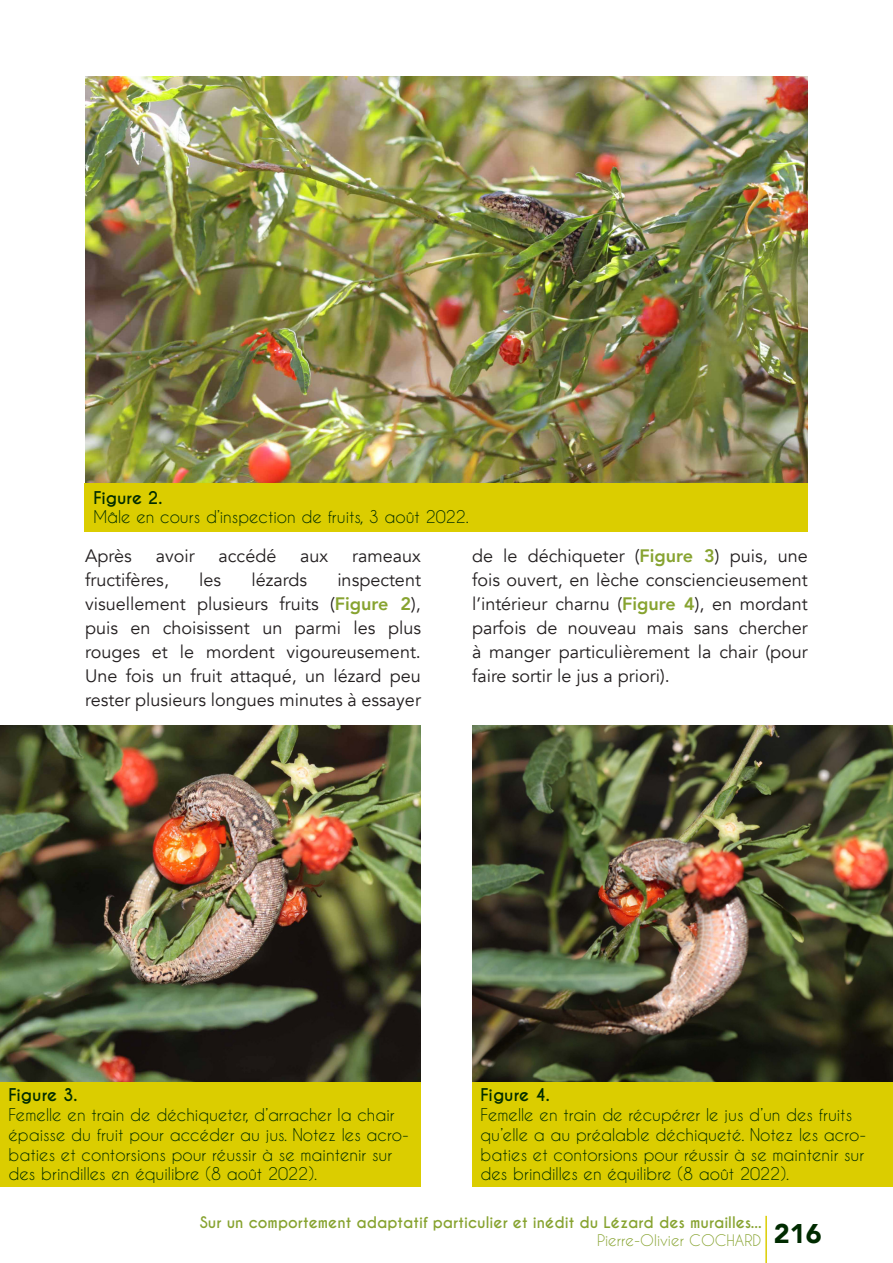
<style>
.page{position:relative;width:893px;height:1263px;background:#fff}
.page>*{position:absolute;margin:0;border:0;box-sizing:border-box;transform-origin:0 0}
.t1{font:900 27px "Avenir";color:#002b00}
.t2{font:18px/24px "Avenir";color:#231f20;text-align:justify}
.t3{font:16.5px/19.8px "Caviar Dreams";color:#002b00}
.t4{font:700 16.5px "Caviar Dreams";color:#002b00}
.t5{font:700 15px "Caviar Dreams";color:#87a330}
.t6{font:15px "Caviar Dreams";color:#87a330}
.s1{font-weight:800;color:#87a330}
</style>
<div class="page">
<hr style="left:765px;top:1216px;width:2px;height:47px;background:#dbcd00">
<img style="left:85px;top:77px;width:723px;height:406px">
<div style="left:85px;top:483px;width:723px;height:48px;background:#dbcd00"></div>
<img style="left:0;top:725px;width:421px;height:357px">
<img style="left:472px;top:725px;width:421px;height:357px">
<div style="left:0;top:1082px;width:421px;height:104px;background:#dbcd00"></div>
<div style="left:472px;top:1082px;width:421px;height:104px;background:#dbcd00"></div>
<p class="t4" style="left:93px;top:487px;width:71px">Figure 2.</p>
<p class="t3" style="left:93px;top:507px;width:377px">Mâle en cours d’inspection de fruits, 3 août 2022.</p>
<p class="t2" style="left:85px;top:544px;width:48px">Après</p>
<p class="t2" style="left:156px;top:544px;width:40px">avoir</p>
<p class="t2" style="left:219px;top:544px;width:59px">accédé</p>
<p class="t2" style="left:300px;top:544px;width:30px">aux</p>
<p class="t2" style="left:352px;top:544px;width:70px">rameaux</p>
<p class="t2" style="left:85px;top:568px;width:85px">fructifères,</p>
<p class="t2" style="left:199px;top:568px;width:23px">les</p>
<p class="t2" style="left:251px;top:568px;width:57px">lézards</p>
<p class="t2" style="left:85px;top:568px;width:337px;text-indent:252px">inspectent visuellement plusieurs fruits (<span class="s1">Figure 2</span>), puis en choisissent un parmi les plus rouges et le mordent vigoureusement.<br>Une fois un fruit attaqué, un lézard peu rester plusieurs longues minutes à essayer</p>
<p class="t2" style="left:472px;top:544px;width:337px">de le déchiqueter (<span class="s1">Figure 3</span>) puis, une fois ouvert, en lèche consciencieusement l’intérieur charnu (<span class="s1">Figure 4</span>), en mordant parfois de nouveau mais sans chercher à manger particulièrement la chair (pour faire sortir le jus a priori).</p>
<p class="t4" style="left:9px;top:1085px;width:71px">Figure 3.</p>
<p class="t3" style="left:9px;top:1104px;width:402px">Femelle en train de déchiqueter, d’arracher la chair épaisse du fruit pour accéder au jus. Notez les acro&shy;baties et contorsions pour réussir à se maintenir sur des brindilles en équilibre (8 août 2022).</p>
<p class="t4" style="left:480px;top:1085px;width:71px">Figure 4.</p>
<p class="t3" style="left:480px;top:1104px;width:387px">Femelle en train de récupérer le jus d’un des fruits qu’elle a au préalable déchiqueté. Notez les acro&shy;baties et contorsions pour réussir à se maintenir sur des brindilles en équilibre (8 août 2022).</p>
<p class="t5" style="left:200px;top:1213px;width:563px">Sur un comportement adaptatif particulier et inédit du Lézard des murailles...</p>
<p class="t6" style="left:597px;top:1231px;width:165px">Pierre-Olivier COCHARD</p>
<p class="t1" style="left:774px;top:1210px;width:49px">216</p>
</div>
